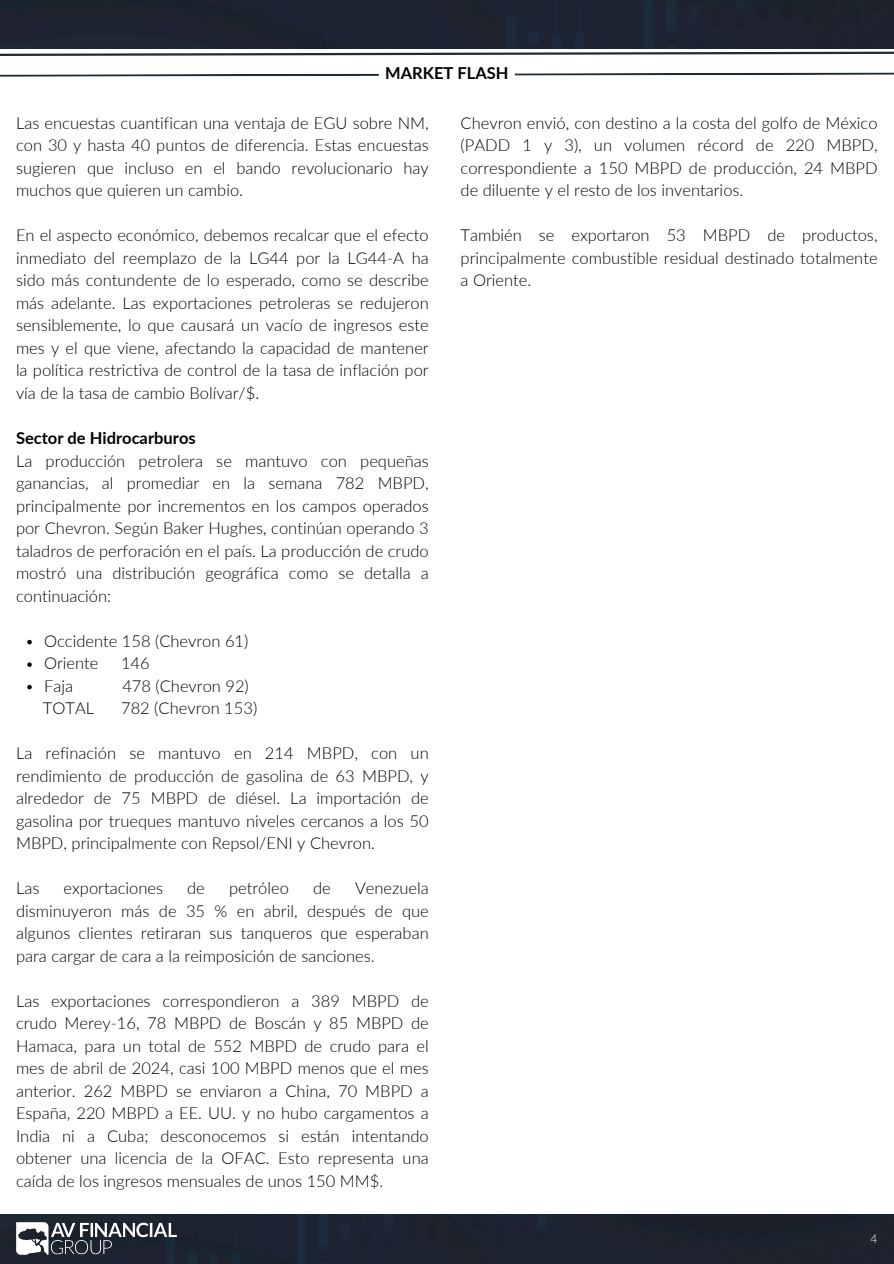
<style>
.page{position:relative;width:894px;height:1264px;background:#fff}
.page>*{position:absolute;margin:0;border:0;box-sizing:border-box;transform-origin:0 0}
.t1{font:300 16.5px/22.5px "Lato";color:#000;text-align:justify}
.t2{font:700 16.5px "Lato";color:#000}
.t3{font:300 12px "Lato";color:#fff}
.s1{font-weight:700}
</style>
<div class="page">
<svg style="left:0;top:51px;width:893px;height:5px"></svg>
<div style="left:557px;top:1214px;width:336px;height:49px;background:#1e232d"></div>
<div style="left:0;top:1214px;width:557px;height:49px;background:#1e2332"></div>
<div style="left:0;top:0;width:260px;height:49px;background:#1e2332"></div>
<div style="left:260px;top:0;width:633px;height:49px;background:#1e2332"></div>
<img style="left:11px;top:1214px;width:170px;height:49px">
<svg style="left:0;top:72px;width:893px;height:5px"></svg>
<svg style="left:27px;top:640px;width:5px;height:4px"></svg>
<svg style="left:27px;top:662px;width:5px;height:5px"></svg>
<svg style="left:27px;top:685px;width:5px;height:4px"></svg>
<p class="t2" style="left:385px;top:63px;width:125px">MARKET FLASH</p>
<h1 class="t1" style="left:16px;top:111px;width:414px">Las encuestas cuantifican una ventaja de EGU sobre NM, con 30 y hasta 40 puntos de diferencia. Estas encuestas sugieren que incluso en el bando revolucionario hay muchos que quieren un cambio.</h1>
<h1 class="t1" style="left:16px;top:224px;width:414px">En el aspecto económico, debemos recalcar que el efecto inmediato del reemplazo de la LG44 por la LG44-A ha sido más contundente de lo esperado, como se describe más adelante. Las exportaciones petroleras se redujeron sensiblemente, lo que causará un vacío de ingresos este mes y el que viene, afectando la capacidad de mantener la política restrictiva de control de la tasa de inflación por vía de la tasa de cambio Bolívar/$.</h1>
<p class="t1" style="left:16px;top:426px;width:414px;text-align:left"><span class="s1">Sector de Hidrocarburos<br></span>La producción petrolera se mantuvo con pequeñas ganancias, al promediar en la semana 782 MBPD, principalmente por incrementos en los campos operados por Chevron. Según Baker Hughes, continúan operando 3 taladros de perforación en el país. La producción de crudo mostró una distribución geográfica como se detalla a continuación:</p>
<p class="t1" style="left:44px;top:629px;width:206px">Occidente 158 (Chevron 61)</p>
<p class="t1" style="left:44px;top:651px;width:56px">Oriente</p>
<p class="t1" style="left:121px;top:651px;width:30px">146</p>
<h1 class="t1" style="left:44px;top:674px;width:30px">Faja</h1>
<h1 class="t1" style="left:122px;top:674px;width:128px">478 (Chevron 92)</h1>
<h1 class="t1" style="left:43px;top:696px;width:53px">TOTAL</h1>
<h1 class="t1" style="left:121px;top:696px;width:138px">782 (Chevron 153)</h1>
<h1 class="t1" style="left:16px;top:741px;width:414px">La refinación se mantuvo en 214 MBPD, con un rendimiento de producción de gasolina de 63 MBPD, y alrededor de 75 MBPD de diésel. La importación de gasolina por trueques mantuvo niveles cercanos a los 50<br>MBPD, principalmente con Repsol/ENI y Chevron.</h1>
<h1 class="t1" style="left:16px;top:876px;width:25px">Las</h1>
<h1 class="t1" style="left:64px;top:876px;width:101px">exportaciones</h1>
<h1 class="t1" style="left:187px;top:876px;width:19px">de</h1>
<h1 class="t1" style="left:229px;top:876px;width:61px">petróleo</h1>
<h1 class="t1" style="left:313px;top:876px;width:19px">de</h1>
<h1 class="t1" style="left:460px;top:111px;width:418px">Chevron envió, con destino a la costa del golfo de México (PADD 1 y 3), un volumen récord de 220 MBPD, correspondiente a 150 MBPD de producción, 24 MBPD de diluente y el resto de los inventarios.</h1>
<p class="t1" style="left:460px;top:224px;width:418px">También se exportaron 53 MBPD de productos, principalmente combustible residual destinado totalmente a Oriente.</p>
<h1 class="t1" style="left:16px;top:876px;width:414px;text-indent:339px">Venezuela disminuyeron más de 35 % en abril, después de que algunos clientes retiraran sus tanqueros que esperaban para cargar de cara a la reimposición de sanciones.</h1>
<h1 class="t1" style="left:16px;top:989px;width:414px">Las exportaciones correspondieron a 389 MBPD de crudo Merey-16, 78 MBPD de Boscán y 85 MBPD de Hamaca, para un total de 552 MBPD de crudo para el mes de abril de 2024, casi 100 MBPD menos que el mes anterior. 262 MBPD se enviaron a China, 70 MBPD a España, 220 MBPD a EE. UU. y no hubo cargamentos a India ni a Cuba; desconocemos si están intentando obtener una licencia de la OFAC. Esto representa una caída de los ingresos mensuales de unos 150 MM$.</h1>
<p class="t3" style="left:870px;top:1231px;width:8px">4</p>
</div>
